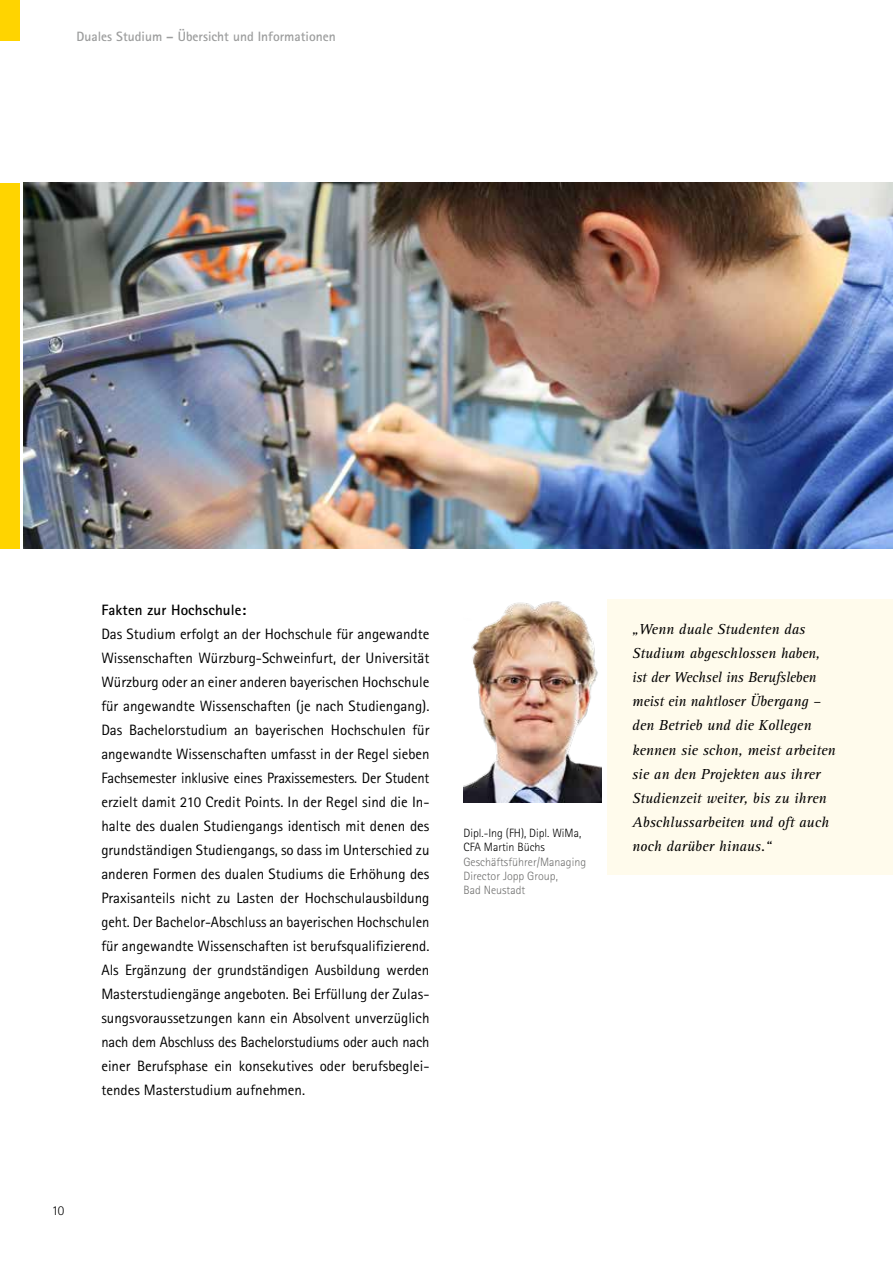
<style>
.page{position:relative;width:893px;height:1263px;background:#fff}
.page>*{position:absolute;margin:0;border:0;box-sizing:border-box;transform-origin:0 0}
.t1{font:15px/24px "Rotis Sans Serif Std";color:#000;text-align:justify}
.t2{font:italic 15px/24px "Rotis Serif Std";color:#000}
.t3{font:700 15px "Rotis Sans Serif Std";letter-spacing:.01em;color:#000}
.t4{font:700 13.5px "Rotis Sans Serif Std";color:#9c9d9d}
.t5{font:300 13.5px "Rotis Sans Serif Std";color:#000}
.t6{font:300 12px/14.4px "Rotis Sans Serif Std";color:#6f6f6e}
.t7{font:300 12px/14.4px "Rotis Sans Serif Std";color:#000}
</style>
<div class="page">
<div style="left:0;top:0;width:19px;height:41px;background:#ffd400"></div>
<div style="left:0;top:183px;width:19px;height:366px;background:#ffd400"></div>
<img style="left:463px;top:601px;width:138px;height:201px">
<div style="left:607px;top:600px;width:286px;height:275px;background:#fffbec"></div>
<img style="left:24px;top:183px;width:869px;height:366px">
<p class="t4" style="left:77px;top:28px;width:261px">Duales Studium – Übersicht und Informationen</p>
<p class="t3" style="left:101px;top:600px;width:146px">Fakten zur Hochschule:</p>
<p class="t1" style="left:101px;top:622px;width:330px">Das Studium erfolgt an der Hochschule für angewandte Wissenschaften Würzburg-Schweinfurt, der Universität Würzburg oder an einer anderen bayerischen Hochschule für angewandte Wissenschaften (je nach Studiengang).<br>Das Bachelorstudium an bayerischen Hochschulen für angewandte Wissenschaften umfasst in der Regel sieben Fachsemester inklusive eines Praxissemesters. Der Student erzielt damit 210 Credit Points. In der Regel sind die In&shy;halte des dualen Studiengangs identisch mit denen des grundständigen Studiengangs, so dass im Unterschied zu anderen Formen des dualen Studiums die Erhöhung des Praxisanteils nicht zu Lasten der Hochschulausbildung geht. Der Bachelor-Abschluss an bayerischen Hochschulen für angewandte Wissenschaften ist berufsqualifizierend.<br>Als Ergänzung der grundständigen Ausbildung werden Masterstudiengänge angeboten. Bei Erfüllung der Zulas&shy;sungsvoraussetzungen kann ein Absolvent unverzüglich nach dem Abschluss des Bachelorstudiums oder auch nach einer Berufsphase ein konsekutives oder berufsbeglei&shy;tendes Masterstudium aufnehmen.</p>
<p class="t2" style="left:632px;top:618px;width:205px">„Wenn duale Studenten das<br>Studium abgeschlossen haben, ist der Wechsel ins Berufsleben meist ein nahtloser Übergang – den Betrieb und die Kollegen kennen sie schon, meist arbeiten sie an den Projekten aus ihrer<br>Studienzeit weiter, bis zu ihren<br>Abschlussarbeiten und oft auch noch darüber hinaus.“</p>
<p class="t7" style="left:463px;top:825px;width:119px">Dipl.-Ing (FH), Dipl. WiMa,<br>CFA Martin Büchs</p>
<p class="t6" style="left:463px;top:854px;width:124px">Geschäftsführer/Managing<br>Director Jopp Group,<br>Bad Neustadt</p>
<p class="t5" style="left:52px;top:1203px;width:14px">10</p>
</div>
